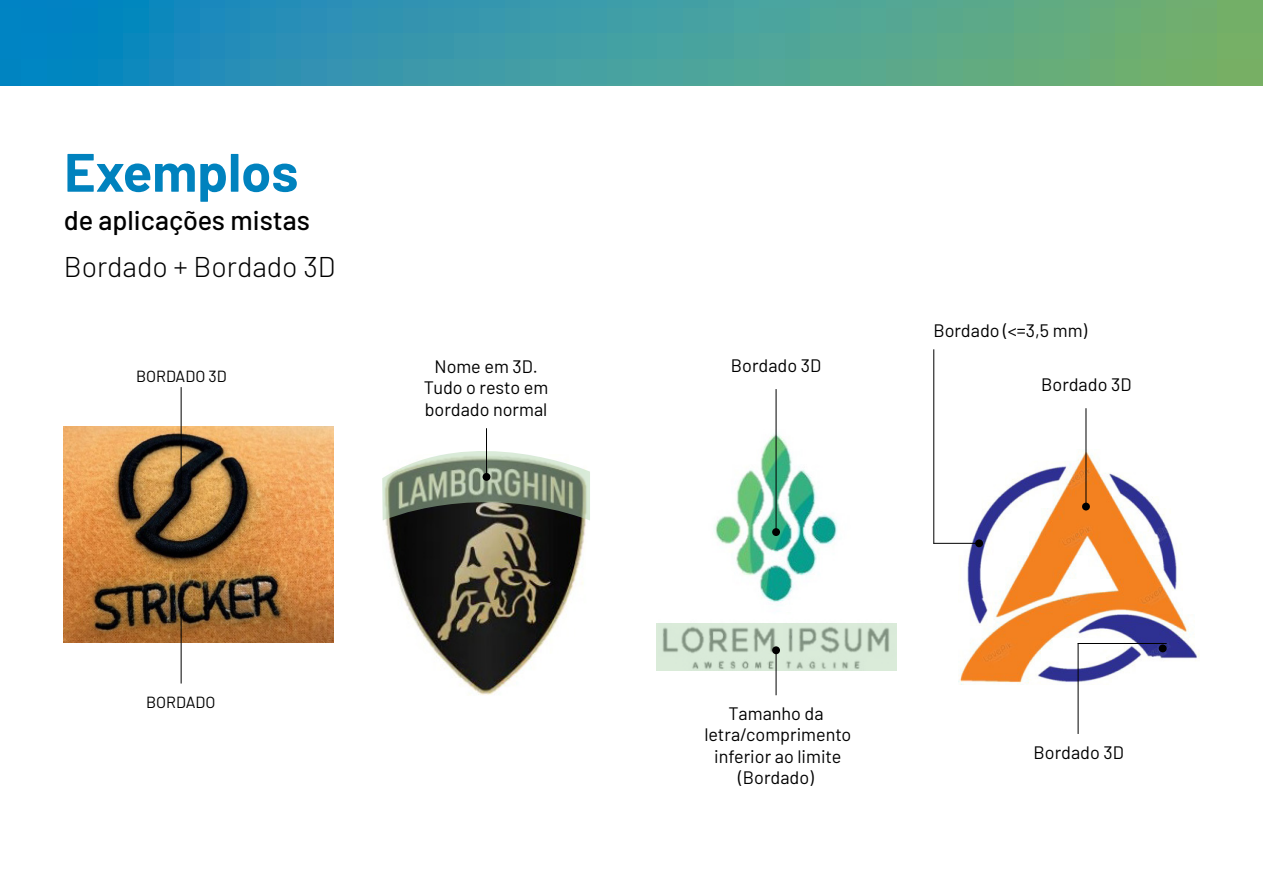
<style>
.page{position:relative;width:1263px;height:893px;background:#fff}
.page>*{position:absolute;margin:0;border:0;box-sizing:border-box;transform-origin:0 0}
.t1{font:700 54px "Barlow";color:#0082be}
.t2{font:300 28.5px "Barlow";color:#000}
.t3{font:500 27px "Barlow";color:#000}
.t4{font:18px/21.6px "Barlow";color:#000;text-align:center}
.t5{font:16.05px "Barlow";color:#000}
</style>
<div class="page">
<img style="left:714px;top:430px;width:124px;height:173px">
<img style="left:383px;top:520px;width:203px;height:175px">
<img style="left:958px;top:449px;width:241px;height:236px">
<img style="left:64px;top:426px;width:270px;height:216px">
<img style="left:0;top:0;width:1263px;height:85px">
<svg style="left:382px;top:451px;width:208px;height:69px;background:#889383"></svg>
<svg style="left:656px;top:623px;width:240px;height:48px;background:#c9dac8"></svg>
<hr style="left:486px;top:428px;width:1px;height:49px;background:#000">
<hr style="left:776px;top:389px;width:1px;height:143px;background:#000">
<hr style="left:1085px;top:408px;width:1px;height:99px;background:#000">
<hr style="left:933px;top:543px;width:46px;height:1px;background:#000">
<hr style="left:933px;top:349px;width:1px;height:195px;background:#000">
<hr style="left:776px;top:650px;width:1px;height:45px;background:#000">
<hr style="left:1078px;top:643px;width:1px;height:91px;background:#000">
<div style="left:483px;top:473px;width:7px;height:8px;background:#000;border-radius:50%"></div>
<div style="left:772px;top:528px;width:8px;height:8px;background:#000;border-radius:50%"></div>
<div style="left:1082px;top:503px;width:8px;height:7px;background:#000;border-radius:50%"></div>
<div style="left:975px;top:539px;width:8px;height:8px;background:#000;border-radius:50%"></div>
<div style="left:772px;top:646px;width:8px;height:8px;background:#000;border-radius:50%"></div>
<div style="left:1159px;top:644px;width:8px;height:8px;background:#000;border-radius:50%"></div>
<hr style="left:1078px;top:643px;width:89px;height:1px;background:#000">
<hr style="left:181px;top:387px;width:1px;height:98px;background:#000">
<hr style="left:181px;top:593px;width:1px;height:90px;background:#000">
<h1 class="t1" style="left:64px;top:132px;width:236px">Exemplos</h1>
<h3 class="t3" style="left:64px;top:201px;width:248px">de aplicações mistas</h3>
<h2 class="t2" style="left:64px;top:246px;width:273px">Bordado + Bordado 3D</h2>
<p class="t5" style="left:136px;top:364px;width:92px">BORDADO 3D</p>
<p class="t4" style="left:424px;top:354px;width:126px">Nome em 3D.<br>Tudo o resto em bordado normal</p>
<p class="t5" style="left:146px;top:691px;width:71px">BORDADO</p>
<p class="t4" style="left:731px;top:353px;width:92px">Bordado 3D</p>
<p class="t4" style="left:933px;top:318px;width:155px">Bordado (&lt;=3,5 mm)</p>
<p class="t4" style="left:1041px;top:372px;width:92px">Bordado 3D</p>
<p class="t4" style="left:704px;top:701px;width:149px">Tamanho da letra/comprimento inferior ao limite (Bordado)</p>
<p class="t4" style="left:1033px;top:740px;width:92px">Bordado 3D</p>
</div>
